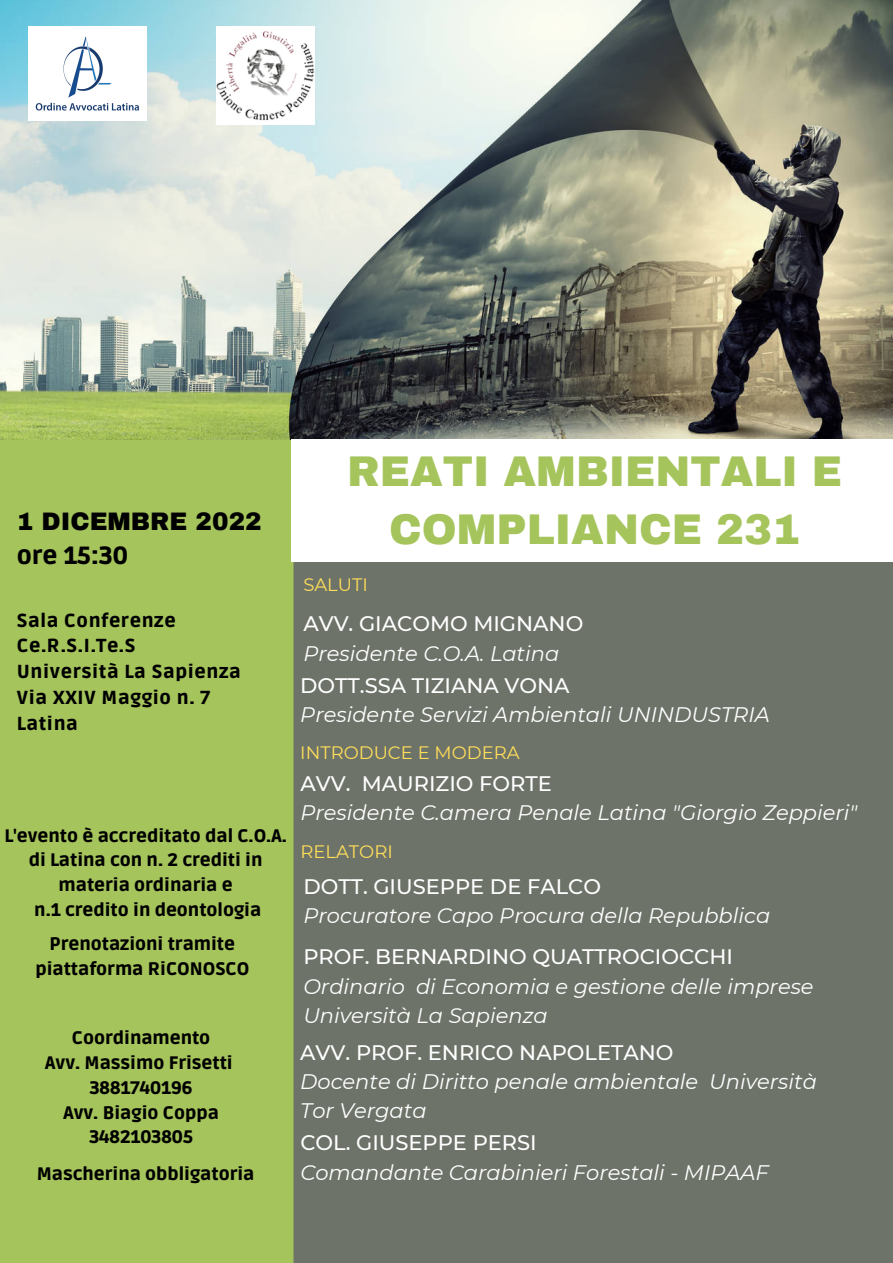
<style>
.page{position:relative;width:893px;height:1263px;background:#6d7369}
.page>*{position:absolute;margin:0;border:0;box-sizing:border-box;transform-origin:0 0}
.t1{font:900 42px/58.5px "Archivo";color:#a5c45b;text-align:center}
.t2{font:900 24.75px "Archivo";color:#000}
.t3{font:900 24.75px "Ruda";color:#000}
.t4{font:italic 21px/29.2px "Montserrat";color:#fff}
.t5{font:500 21px "Montserrat";color:#fff}
.t6{font:900 18.75px/25.9px "Ruda";letter-spacing:.035em;color:#000}
.t7{font:900 18px/24.8px "Ruda";color:#000;text-align:center}
.t8{font:18px "Montserrat";color:#ffde59}
</style>
<div class="page">
<img style="left:0;top:0;width:893px;height:439px">
<hr style="left:291px;top:440px;width:2px;height:823px;background:#a5c45b">
<div style="left:0;top:440px;width:291px;height:823px;background:#a5c45b"></div>
<div style="left:291px;top:440px;width:602px;height:122px;background:#fff"></div>
<img style="left:217px;top:27px;width:97px;height:97px">
<img style="left:28px;top:27px;width:119px;height:93px">
<p class="t2" style="left:17px;top:508px;width:246px">1 DICEMBRE 2022</p>
<p class="t3" style="left:17px;top:541px;width:113px">ore 15:30</p>
<p class="t6" style="left:17px;top:608px;width:226px">Sala Conferenze<br>Ce.R.S.I.Te.S<br>Università La Sapienza<br>Via XXIV Maggio n. 7<br>Latina</p>
<p class="t7" style="left:4px;top:824px;width:284px">L'evento è accreditato dal C.O.A. di Latina con n. 2 crediti in materia ordinaria e<br>n.1 credito in deontologia</p>
<p class="t7" style="left:35px;top:932px;width:215px">Prenotazioni tramite piattaforma RiCONOSCO</p>
<p class="t7" style="left:45px;top:1026px;width:189px">Coordinamento<br>Avv. Massimo Frisetti<br>3881740196<br>Avv. Biagio Coppa<br>3482103805</p>
<p class="t7" style="left:37px;top:1162px;width:219px">Mascherina obbligatoria</p>
<h1 class="t1" style="left:347px;top:442px;width:496px">REATI AMBIENTALI E<br>COMPLIANCE 231</h1>
<p class="t8" style="left:303px;top:573px;width:66px">SALUTI</p>
<p class="t5" style="left:303px;top:611px;width:281px">AVV. GIACOMO MIGNANO</p>
<p class="t4" style="left:303px;top:638px;width:257px">Presidente C.O.A. Latina</p>
<p class="t5" style="left:300px;top:673px;width:271px">DOTT.SSA TIZIANA VONA</p>
<p class="t4" style="left:300px;top:700px;width:471px">Presidente Servizi Ambientali UNINDUSTRIA</p>
<p class="t8" style="left:300px;top:742px;width:221px">INTRODUCE E MODERA</p>
<p class="t5" style="left:300px;top:771px;width:253px">AVV. MAURIZIO FORTE</p>
<p class="t4" style="left:300px;top:798px;width:558px">Presidente C.amera Penale Latina "Giorgio Zeppieri"</p>
<p class="t8" style="left:300px;top:840px;width:94px">RELATORI</p>
<p class="t5" style="left:303px;top:873px;width:299px">DOTT. GIUSEPPE DE FALCO</p>
<p class="t4" style="left:303px;top:901px;width:468px">Procuratore Capo Procura della Repubblica</p>
<p class="t5" style="left:303px;top:944px;width:431px">PROF. BERNARDINO QUATTROCIOCCHI</p>
<p class="t4" style="left:303px;top:971px;width:512px">Ordinario di Economia e gestione delle imprese<br>Università La Sapienza</p>
<p class="t5" style="left:300px;top:1039px;width:375px">AVV. PROF. ENRICO NAPOLETANO</p>
<p class="t4" style="left:300px;top:1067px;width:518px">Docente di Diritto penale ambientale Università<br>Tor Vergata</p>
<p class="t5" style="left:300px;top:1130px;width:238px">COL. GIUSEPPE PERSI</p>
<p class="t4" style="left:300px;top:1157px;width:470px">Comandante Carabinieri Forestali - MIPAAF</p>
</div>
